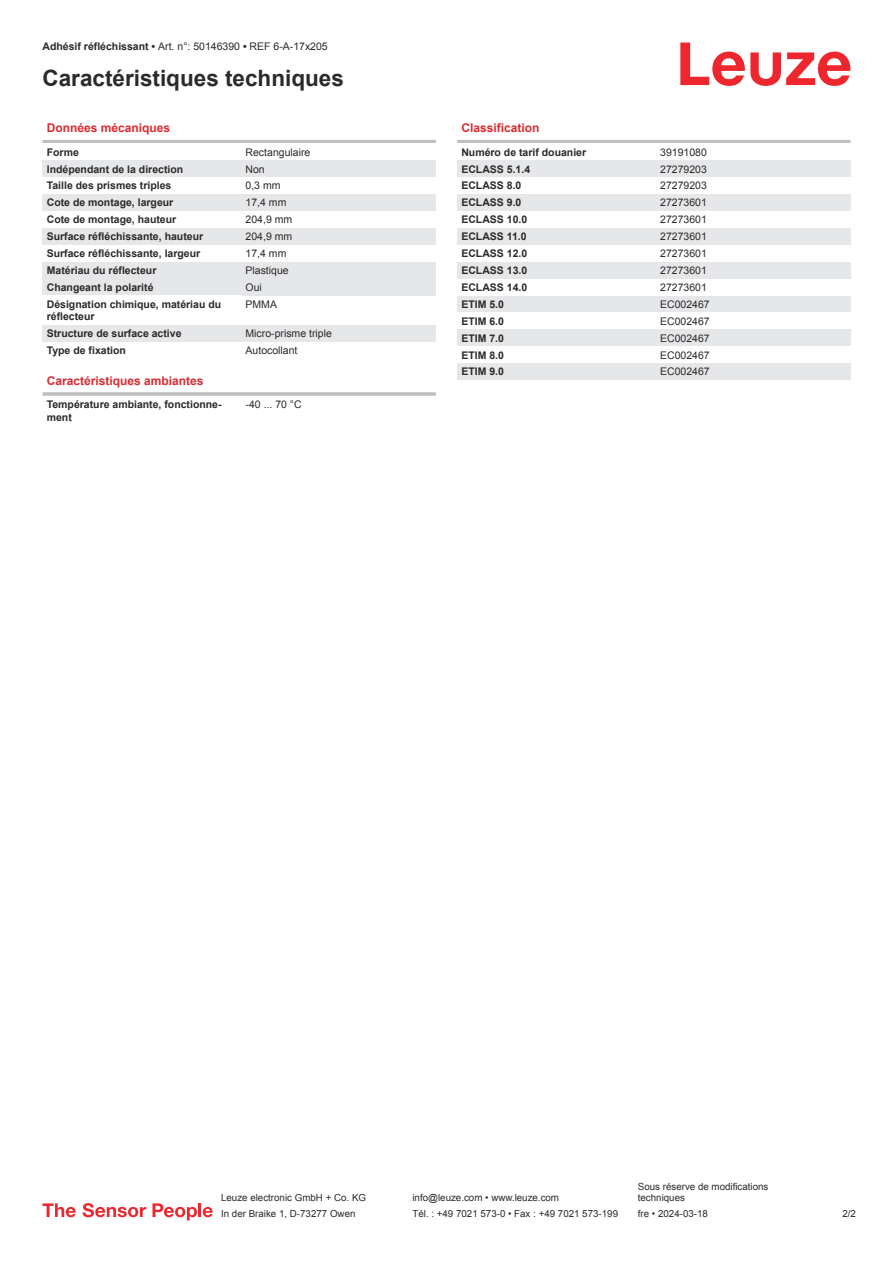
<style>
.page{position:relative;width:893px;height:1263px;background:#fff}
.page>*{position:absolute;margin:0;border:0;box-sizing:border-box;transform-origin:0 0}
.t1{font:700 22.5px "Arial";color:#2b292a}
.t2{font:700 12px "Arial";color:#db2a30}
.t3{font:700 10.5px/12.6px "Arial";color:#2b292a}
.t4{font:10.5px "Arial";color:#2b292a}
.t5{font:9.75px/11.7px "Arial";color:#2b292a}
.s1{font-weight:700}
</style>
<div class="page">
<svg style="left:680px;top:43px;width:170px;height:43px"></svg>
<hr style="left:43px;top:140px;width:393px;height:3px;background:#bdbfc1">
<div style="left:43px;top:160px;width:199px;height:17px;background:#e6e7e9"></div>
<div style="left:242px;top:160px;width:194px;height:17px;background:#e6e7e9"></div>
<div style="left:43px;top:194px;width:199px;height:17px;background:#e6e7e9"></div>
<div style="left:242px;top:194px;width:194px;height:17px;background:#e6e7e9"></div>
<div style="left:43px;top:228px;width:199px;height:17px;background:#e6e7e9"></div>
<div style="left:242px;top:228px;width:194px;height:17px;background:#e6e7e9"></div>
<div style="left:43px;top:262px;width:199px;height:17px;background:#e6e7e9"></div>
<div style="left:242px;top:262px;width:194px;height:17px;background:#e6e7e9"></div>
<div style="left:43px;top:279px;width:199px;height:17px;background:#e6e7e9"></div>
<div style="left:242px;top:279px;width:194px;height:17px;background:#e6e7e9"></div>
<div style="left:43px;top:325px;width:199px;height:17px;background:#e6e7e9"></div>
<div style="left:242px;top:325px;width:194px;height:17px;background:#e6e7e9"></div>
<hr style="left:43px;top:392px;width:393px;height:4px;background:#c7c9ca">
<hr style="left:457px;top:140px;width:393px;height:3px;background:#bdbfc1">
<div style="left:457px;top:160px;width:200px;height:17px;background:#e6e7e9"></div>
<div style="left:657px;top:160px;width:193px;height:17px;background:#e6e7e9"></div>
<div style="left:457px;top:194px;width:200px;height:17px;background:#e6e7e9"></div>
<div style="left:657px;top:194px;width:193px;height:17px;background:#e6e7e9"></div>
<div style="left:457px;top:228px;width:200px;height:17px;background:#e6e7e9"></div>
<div style="left:657px;top:228px;width:193px;height:17px;background:#e6e7e9"></div>
<div style="left:457px;top:262px;width:200px;height:17px;background:#e6e7e9"></div>
<div style="left:657px;top:262px;width:193px;height:17px;background:#e6e7e9"></div>
<div style="left:457px;top:296px;width:200px;height:16px;background:#e6e7e9"></div>
<div style="left:657px;top:296px;width:193px;height:16px;background:#e6e7e9"></div>
<div style="left:457px;top:329px;width:200px;height:17px;background:#e6e7e9"></div>
<div style="left:657px;top:329px;width:193px;height:17px;background:#e6e7e9"></div>
<div style="left:457px;top:363px;width:200px;height:17px;background:#e6e7e9"></div>
<div style="left:657px;top:363px;width:193px;height:17px;background:#e6e7e9"></div>
<svg style="left:43px;top:1203px;width:33px;height:14px"></svg>
<svg style="left:83px;top:1203px;width:63px;height:14px"></svg>
<svg style="left:153px;top:1203px;width:44px;height:17px"></svg>
<hr style="left:198px;top:1203px;width:3px;height:14px;background:#ed272d">
<svg style="left:203px;top:1207px;width:10px;height:10px"></svg>
<p class="t4" style="left:43px;top:43px;width:287px"><span class="s1">Adhésif réfléchissant •</span> Art. n°: 50146390 <span class="s1">•</span> REF 6-A-17x205</p>
<h1 class="t1" style="left:43px;top:70px;width:303px">Caractéristiques techniques</h1>
<p class="t2" style="left:47px;top:123px;width:125px">Données mécaniques</p>
<p class="t3" style="left:47px;top:147px;width:34px">Forme</p>
<p class="t4" style="left:246px;top:148px;width:66px">Rectangulaire</p>
<p class="t3" style="left:47px;top:164px;width:138px">Indépendant de la direction</p>
<p class="t4" style="left:246px;top:165px;width:21px">Non</p>
<p class="t3" style="left:47px;top:180px;width:126px">Taille des prismes triples</p>
<p class="t4" style="left:246px;top:182px;width:37px">0,3 mm</p>
<p class="t3" style="left:47px;top:197px;width:128px">Cote de montage, largeur</p>
<p class="t4" style="left:246px;top:199px;width:42px">17,4 mm</p>
<p class="t3" style="left:47px;top:214px;width:131px">Cote de montage, hauteur</p>
<p class="t4" style="left:246px;top:216px;width:48px">204,9 mm</p>
<p class="t3" style="left:47px;top:231px;width:158px">Surface réfléchissante, hauteur</p>
<p class="t4" style="left:246px;top:232px;width:48px">204,9 mm</p>
<p class="t3" style="left:47px;top:248px;width:155px">Surface réfléchissante, largeur</p>
<p class="t4" style="left:246px;top:249px;width:42px">17,4 mm</p>
<p class="t3" style="left:47px;top:265px;width:111px">Matériau du réflecteur</p>
<p class="t4" style="left:246px;top:266px;width:45px">Plastique</p>
<p class="t3" style="left:47px;top:282px;width:108px">Changeant la polarité</p>
<p class="t4" style="left:246px;top:283px;width:18px">Oui</p>
<p class="t3" style="left:47px;top:299px;width:176px">Désignation chimique, matériau du réflecteur</p>
<p class="t4" style="left:246px;top:300px;width:33px">PMMA</p>
<p class="t3" style="left:47px;top:328px;width:136px">Structure de surface active</p>
<p class="t4" style="left:246px;top:330px;width:88px">Micro-prisme triple</p>
<p class="t3" style="left:47px;top:345px;width:81px">Type de fixation</p>
<p class="t4" style="left:246px;top:347px;width:53px">Autocollant</p>
<p class="t2" style="left:47px;top:376px;width:158px">Caractéristiques ambiantes</p>
<p class="t3" style="left:47px;top:399px;width:176px">Température ambiante, fonctionne&shy;ment</p>
<p class="t4" style="left:246px;top:400px;width:58px">-40 ... 70 °C</p>
<p class="t2" style="left:461px;top:123px;width:80px">Classification</p>
<p class="t3" style="left:461px;top:147px;width:126px">Numéro de tarif douanier</p>
<p class="t4" style="left:660px;top:148px;width:48px">39191080</p>
<p class="t3" style="left:461px;top:164px;width:70px">ECLASS 5.1.4</p>
<p class="t4" style="left:660px;top:165px;width:48px">27279203</p>
<p class="t3" style="left:461px;top:180px;width:62px">ECLASS 8.0</p>
<p class="t4" style="left:660px;top:182px;width:48px">27279203</p>
<p class="t3" style="left:461px;top:197px;width:62px">ECLASS 9.0</p>
<p class="t4" style="left:660px;top:199px;width:48px">27273601</p>
<p class="t3" style="left:461px;top:214px;width:67px">ECLASS 10.0</p>
<p class="t4" style="left:660px;top:216px;width:48px">27273601</p>
<p class="t3" style="left:461px;top:231px;width:67px">ECLASS 11.0</p>
<p class="t4" style="left:660px;top:232px;width:48px">27273601</p>
<p class="t3" style="left:461px;top:248px;width:67px">ECLASS 12.0</p>
<p class="t4" style="left:660px;top:249px;width:48px">27273601</p>
<p class="t3" style="left:461px;top:265px;width:67px">ECLASS 13.0</p>
<p class="t4" style="left:660px;top:266px;width:48px">27273601</p>
<p class="t3" style="left:461px;top:282px;width:67px">ECLASS 14.0</p>
<p class="t4" style="left:660px;top:283px;width:48px">27273601</p>
<p class="t3" style="left:461px;top:299px;width:44px">ETIM 5.0</p>
<p class="t4" style="left:660px;top:300px;width:51px">EC002467</p>
<p class="t3" style="left:461px;top:316px;width:44px">ETIM 6.0</p>
<p class="t4" style="left:660px;top:317px;width:51px">EC002467</p>
<p class="t3" style="left:461px;top:333px;width:44px">ETIM 7.0</p>
<p class="t4" style="left:660px;top:334px;width:51px">EC002467</p>
<p class="t3" style="left:461px;top:349px;width:44px">ETIM 8.0</p>
<p class="t4" style="left:660px;top:351px;width:51px">EC002467</p>
<p class="t3" style="left:461px;top:366px;width:44px">ETIM 9.0</p>
<p class="t4" style="left:660px;top:368px;width:51px">EC002467</p>
<p class="t5" style="left:221px;top:1193px;width:146px">Leuze electronic GmbH + Co. KG</p>
<p class="t5" style="left:412px;top:1193px;width:148px">info@leuze.com • www.leuze.com</p>
<p class="t5" style="left:638px;top:1181px;width:132px">Sous réserve de modifications techniques</p>
<p class="t5" style="left:221px;top:1209px;width:136px">In der Braike 1, D-73277 Owen</p>
<p class="t5" style="left:412px;top:1209px;width:207px">Tél. : +49 7021 573-0 • Fax : +49 7021 573-199</p>
<p class="t5" style="left:638px;top:1209px;width:72px">fre • 2024-03-18</p>
<p class="t5" style="left:842px;top:1209px;width:15px">2 /2</p>
</div>
